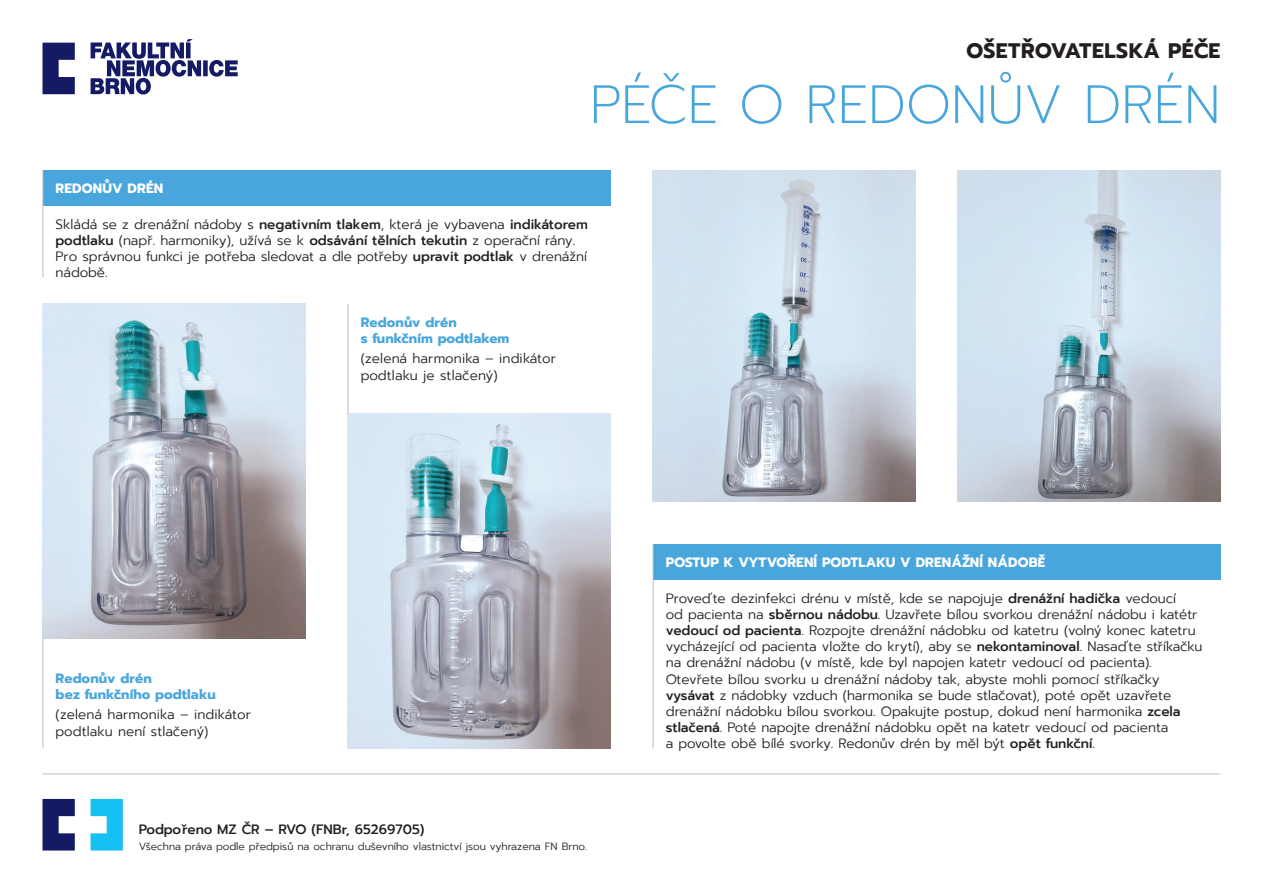
<style>
.page{position:relative;width:1263px;height:893px;background:#fff}
.page>*{position:absolute;margin:0;border:0;box-sizing:border-box;transform-origin:0 0}
.t1{font:200 54px "Prompt";color:#48a6dc}
.t2{font:700 21px "Prompt";letter-spacing:.025em;color:#231f20}
.t3{font:300 13.5px/16.2px "Prompt";color:#231f20}
.t4{font:700 13.5px/16.2px "Prompt";letter-spacing:.01em;color:#48a6dc}
.t5{font:700 13.5px "Prompt";letter-spacing:.01em;color:#fff}
.t6{font:500 13.5px "Prompt";color:#231f20}
.t7{font:300 10.5px "Prompt";color:#231f20}
.s1{font-weight:500}
</style>
<div class="page">
<svg style="left:42px;top:799px;width:33px;height:51px"></svg>
<svg style="left:91px;top:799px;width:32px;height:51px;background:#3ccaf4"></svg>
<hr style="left:43px;top:773px;width:1177px;height:1px;background:#bcbdc0">
<div style="left:43px;top:170px;width:567px;height:36px;background:#48a6dc"></div>
<hr style="left:43px;top:170px;width:1px;height:36px;background:#bcbdc0">
<hr style="left:43px;top:206px;width:1px;height:71px;background:#bcbdc0">
<div style="left:653px;top:544px;width:567px;height:36px;background:#48a6dc"></div>
<hr style="left:653px;top:580px;width:1px;height:168px;background:#bcbdc0">
<hr style="left:653px;top:544px;width:1px;height:36px;background:#bcbdc0">
<img style="left:43px;top:304px;width:262px;height:335px">
<img style="left:348px;top:414px;width:262px;height:334px">
<svg style="left:43px;top:639px;width:1px;height:21px"></svg>
<hr style="left:43px;top:660px;width:1px;height:88px;background:#bcbdc0">
<hr style="left:348px;top:304px;width:1px;height:88px;background:#bcbdc0">
<svg style="left:348px;top:392px;width:1px;height:22px"></svg>
<img style="left:653px;top:170px;width:262px;height:332px">
<img style="left:958px;top:170px;width:262px;height:332px">
<svg style="left:91px;top:39px;width:147px;height:56px"></svg>
<svg style="left:42px;top:43px;width:33px;height:51px"></svg>
<h2 class="t2" style="left:966px;top:35px;width:255px">OŠETŘOVATELSKÁ PÉČE</h2>
<h1 class="t1" style="left:590px;top:67px;width:632px">PÉČE O REDONŮV DRÉN</h1>
<p class="t5" style="left:56px;top:178px;width:109px">REDONŮV DRÉN</p>
<p class="t3" style="left:56px;top:216px;width:534px">Skládá se z drenážní nádoby s <span class="s1">negativním tlakem</span>, která je vybavena <span class="s1">indikátorem podtlaku</span> (např. harmoniky), užívá se k <span class="s1">odsávání tělních tekutin</span> z operační rány.<br>Pro správnou funkci je potřeba sledovat a dle potřeby <span class="s1">upravit podtlak</span> v drenážní nádobě.</p>
<p class="t4" style="left:361px;top:314px;width:150px">Redonův drén<br>s funkčním podtlakem</p>
<p class="t3" style="left:361px;top:351px;width:197px">(zelená harmonika – indikátor podtlaku je stlačený)</p>
<p class="t4" style="left:56px;top:670px;width:162px">Redonův drén<br>bez funkčního podtlaku</p>
<p class="t3" style="left:56px;top:707px;width:197px">(zelená harmonika – indikátor podtlaku není stlačený)</p>
<p class="t6" style="left:139px;top:820px;width:287px">Podpořeno MZ ČR – RVO (FNBr, 65269705)</p>
<p class="t7" style="left:139px;top:839px;width:450px">Všechna práva podle předpisů na ochranu duševního vlastnictví jsou vyhrazena FN Brno.</p>
<p class="t5" style="left:666px;top:552px;width:381px">POSTUP K VYTVOŘENÍ PODTLAKU V DRENÁŽNÍ NÁDOBĚ</p>
<p class="t3" style="left:666px;top:590px;width:538px">Proveďte dezinfekci drénu v místě, kde se napojuje <span class="s1">drenážní hadička</span> vedoucí<br>od pacienta na <span class="s1">sběrnou nádobu</span>. Uzavřete bílou svorkou drenážní nádobu i katétr <span class="s1">vedoucí od pacienta</span>. Rozpojte drenážní nádobku od katetru (volný konec katetru vycházející od pacienta vložte do krytí), aby se <span class="s1">nekontaminoval</span>. Nasaďte stříkačku na drenážní nádobu (v místě, kde byl napojen katetr vedoucí od pacienta).<br>Otevřete bílou svorku u drenážní nádoby tak, abyste mohli pomocí stříkačky <span class="s1">vysávat</span> z nádobky vzduch (harmonika se bude stlačovat), poté opět uzavřete drenážní nádobku bílou svorkou. Opakujte postup, dokud není harmonika <span class="s1">zcela stlačená</span>. Poté napojte drenážní nádobku opět na katetr vedoucí od pacienta<br>a povolte obě bílé svorky. Redonův drén by měl být <span class="s1">opět funkční</span>.</p>
</div>
